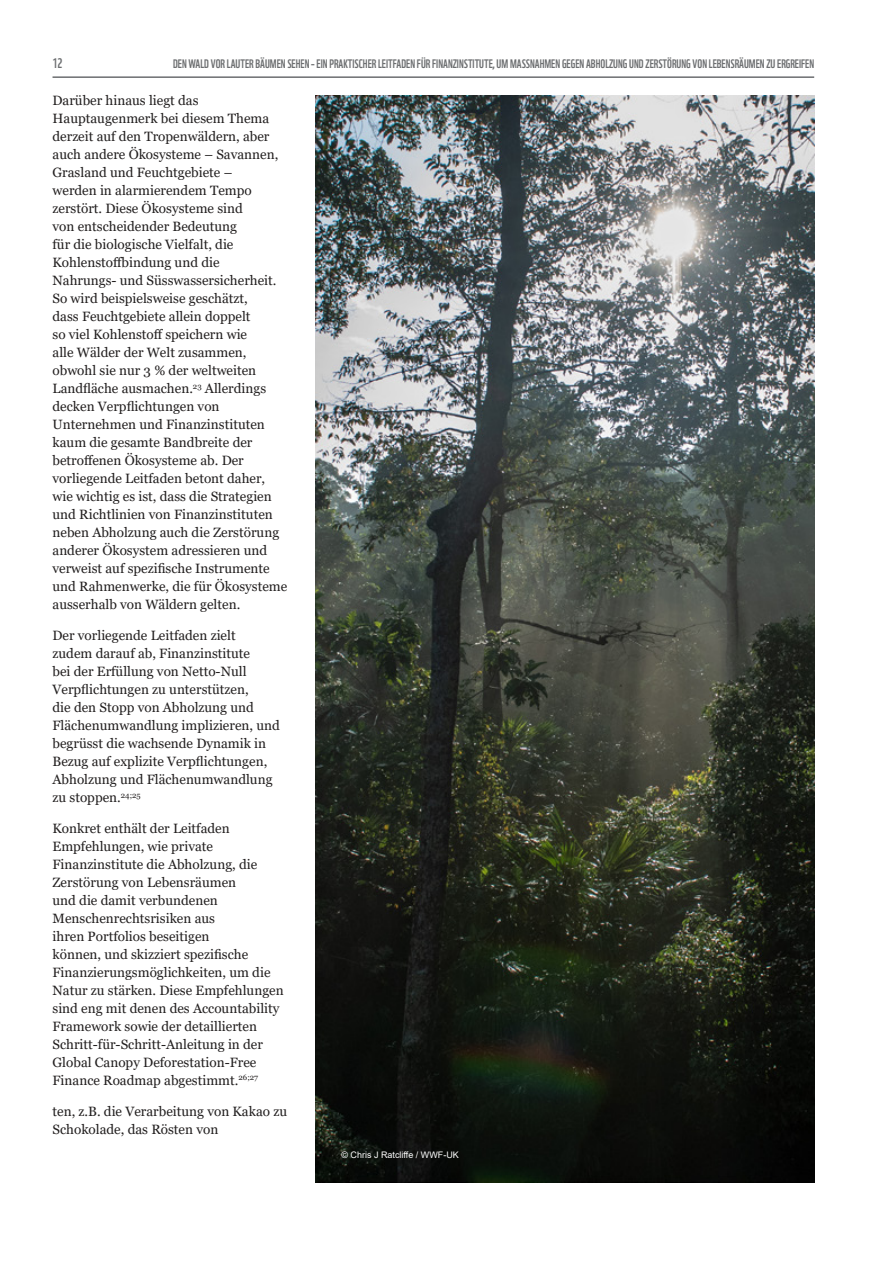
<style>
.page{position:relative;width:893px;height:1263px;background:#fff}
.page>*{position:absolute;margin:0;border:0;box-sizing:border-box;transform-origin:0 0}
.t1{font:13.5px/18px "Georgia";color:#221f1f}
.t2{font:13.5px "WWF";color:#6c6e70}
.t3{font:12px "WWF";color:#6c6e70}
.t4{font:9px "Arial";color:#fff}
</style>
<div class="page">
<hr style="left:53px;top:76px;width:761px;height:2px;background:#6c6e70">
<img style="left:315px;top:95px;width:499px;height:1087px">
<p class="t2" style="left:53px;top:56px;width:11px">12</p>
<p class="t3" style="left:173px;top:57px;width:643px">DEN WALD VOR LAUTER BÄUMEN SEHEN – EIN PRAKTISCHER LEITFADEN FÜR FINANZINSTITUTE, UM MASSNAHMEN GEGEN ABHOLZUNG UND ZERSTÖRUNG VON LEBENSRÄUMEN ZU ERGREIFEN</p>
<p class="t1" style="left:53px;top:92px;width:236px">Darüber hinaus liegt das Hauptaugenmerk bei diesem Thema derzeit auf den Tropenwäldern, aber auch andere Ökosysteme – Savannen, Grasland und Feuchtgebiete –<br>werden in alarmierendem Tempo zerstört. Diese Ökosysteme sind<br>von entscheidender Bedeutung<br>für die biologische Vielfalt, die Kohlensto昀昀bindung und die<br>Nahrungs- und Süsswassersicherheit.<br>So wird beispielsweise geschätzt,<br>dass Feuchtgebiete allein doppelt<br>so viel Kohlensto昀昀 speichern wie<br>alle Wälder der Welt zusammen, obwohl sie nur 3 % der weltweiten Land昀氀äche ausmachen.<sup>23</sup> Allerdings decken Verp昀氀ichtungen von Unternehmen und Finanzinstituten kaum die gesamte Bandbreite der betro昀昀enen Ökosysteme ab. Der vorliegende Leitfaden betont daher, wie wichtig es ist, dass die Strategien und Richtlinien von Finanzinstituten neben Abholzung auch die Zerstörung anderer Ökosystem adressieren und verweist auf spezi昀椀sche Instrumente und Rahmenwerke, die für Ökosysteme ausserhalb von Wäldern gelten.</p>
<p class="t1" style="left:53px;top:626px;width:229px">Der vorliegende Leitfaden zielt<br>zudem darauf ab, Finanzinstitute<br>bei der Erfüllung von Netto-Null<br>Verp昀氀ichtungen zu unterstützen,<br>die den Stopp von Abholzung und<br>Flächenumwandlung implizieren, und begrüsst die wachsende Dynamik in<br>Bezug auf explizite Verp昀氀ichtungen,<br>Abholzung und Flächenumwandlung zu stoppen.<sup>24;25</sup></p>
<p class="t1" style="left:53px;top:819px;width:233px">Konkret enthält der Leitfaden Empfehlungen, wie private Finanzinstitute die Abholzung, die Zerstörung von Lebensräumen<br>und die damit verbundenen Menschenrechtsrisiken aus<br>ihren Portfolios beseitigen<br>können, und skizziert spezi昀椀sche Finanzierungsmöglichkeiten, um die Natur zu stärken. Diese Empfehlungen sind eng mit denen des Accountability Framework sowie der detaillierten Schritt-für-Schritt-Anleitung in der Global Canopy Deforestation-Free Finance Roadmap abgestimmt.<sup>26;27</sup></p>
<p class="t1" style="left:53px;top:1102px;width:236px">ten, z.B. die Verarbeitung von Kakao zu<br>Schokolade, das Rösten von</p>
<p class="t4" style="left:341px;top:1148px;width:119px">© Chris J Ratcli昀昀e / WWF-UK</p>
</div>
